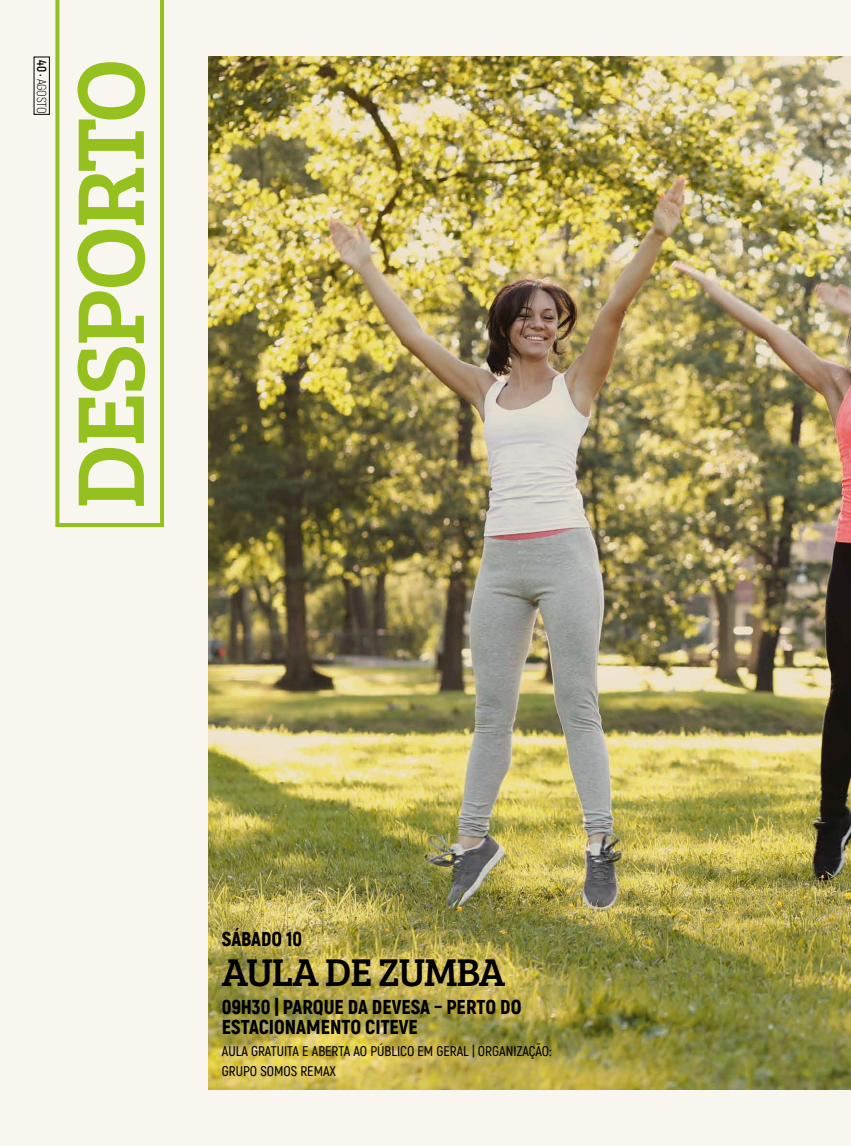
<style>
.page{position:relative;width:851px;height:1146px;background:#fff}
.page>*{position:absolute;margin:0;border:0;box-sizing:border-box;transform-origin:0 0}
.t1{font:98px "Bree Serif";letter-spacing:-.025em;color:#95c11f}
.t2{font:40px "Bree Serif";letter-spacing:-.025em;color:#000}
.t3{font:900 20px/20px "Akrobat";color:#000}
.t4{font:600 14px/20px "Akrobat";color:#000}
.t5{font:300 13px "Akrobat";letter-spacing:-.025em;color:#000}
.s1{font-weight:700}
</style>
<div class="page">
<div style="left:0;top:0;width:850px;height:1145px;background:#f9f5ef"></div>
<div style="left:34px;top:57px;width:16px;height:58px;border:1px solid #000"></div>
<svg style="left:55px;top:0;width:109px;height:527px"></svg>
<img style="left:208px;top:57px;width:642px;height:1032px">
<p class="t5" style="left:49px;top:60px;width:54px;rotate:90deg"><span class="s1">40 ·</span> AGOSTO</p>
<h1 class="t1" style="left:38px;top:509px;width:452px;rotate:-90deg">DESPORTO</h1>
<h3 class="t3" style="left:222px;top:928px;width:82px">SÁBADO 10</h3>
<h2 class="t2" style="left:222px;top:943px;width:285px">AULA DE ZUMBA</h2>
<h3 class="t3" style="left:222px;top:996px;width:301px">09H30 | PARQUE DA DEVESA – PERTO DO<br>ESTACIONAMENTO CITEVE</h3>
<p class="t4" style="left:222px;top:1041px;width:331px">AULA GRATUITA E ABERTA AO PÚBLICO EM GERAL | ORGANIZAÇÃO:<br>GRUPO SOMOS REMAX</p>
</div>
